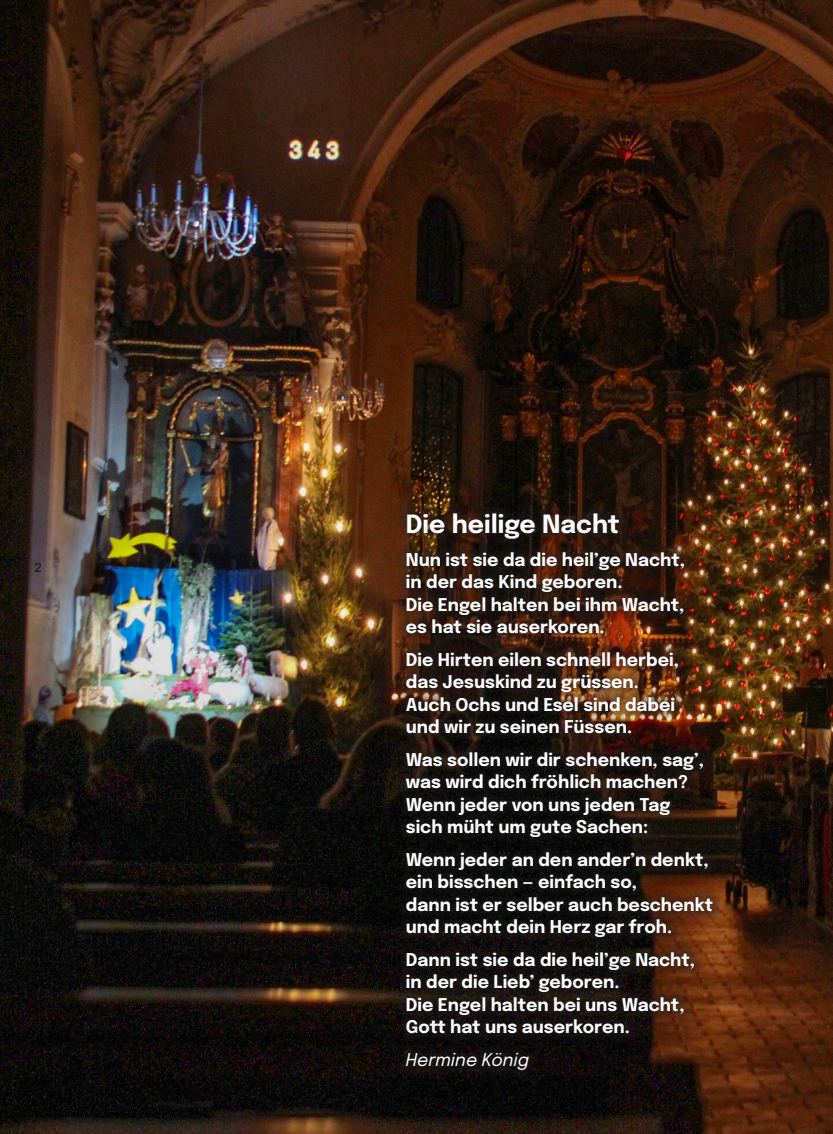
<style>
.page{position:relative;width:833px;height:1134px;background:#fff}
.page>*{position:absolute;margin:0;border:0;box-sizing:border-box;transform-origin:0 0}
.t1{font:700 25px "Epilogue";color:#fff}
.t2{font:700 17.5px/22.5px "Epilogue";color:#fff}
.t3{font:italic 17.5px "Epilogue";color:#fff}
.t4{font:600 12.5px "Epilogue";color:#231f20}
</style>
<div class="page">
<img style="left:0;top:0;width:833px;height:1134px">
<div style="left:397px;top:505px;width:324px;height:573px;background:#231f20;opacity:.8"></div>
<p class="t4" style="left:34px;top:558px;width:9px">2</p>
<h1 class="t1" style="left:406px;top:507px;width:216px">Die heilige Nacht</h1>
<p class="t2" style="left:406px;top:547px;width:281px">Nun ist sie da die heil’ge Nacht, in der das Kind geboren.<br>Die Engel halten bei ihm Wacht, es hat sie auserkoren.</p>
<p class="t2" style="left:406px;top:647px;width:275px">Die Hirten eilen schnell herbei, das Jesuskind zu grüssen.<br>Auch Ochs und Esel sind dabei und wir zu seinen Füssen.</p>
<p class="t2" style="left:406px;top:747px;width:300px">Was sollen wir dir schenken, sag’, was wird dich fröhlich machen?<br>Wenn jeder von uns jeden Tag sich müht um gute Sachen:</p>
<p class="t2" style="left:406px;top:847px;width:309px">Wenn jeder an den ander’n denkt, ein bisschen — einfach so,<br>dann ist er selber auch beschenkt und macht dein Herz gar froh.</p>
<p class="t2" style="left:406px;top:947px;width:291px">Dann ist sie da die heil’ge Nacht, in der die Lieb’ geboren.<br>Die Engel halten bei uns Wacht,<br>Gott hat uns auserkoren.</p>
<p class="t3" style="left:406px;top:1047px;width:125px">Hermine König</p>
</div>
